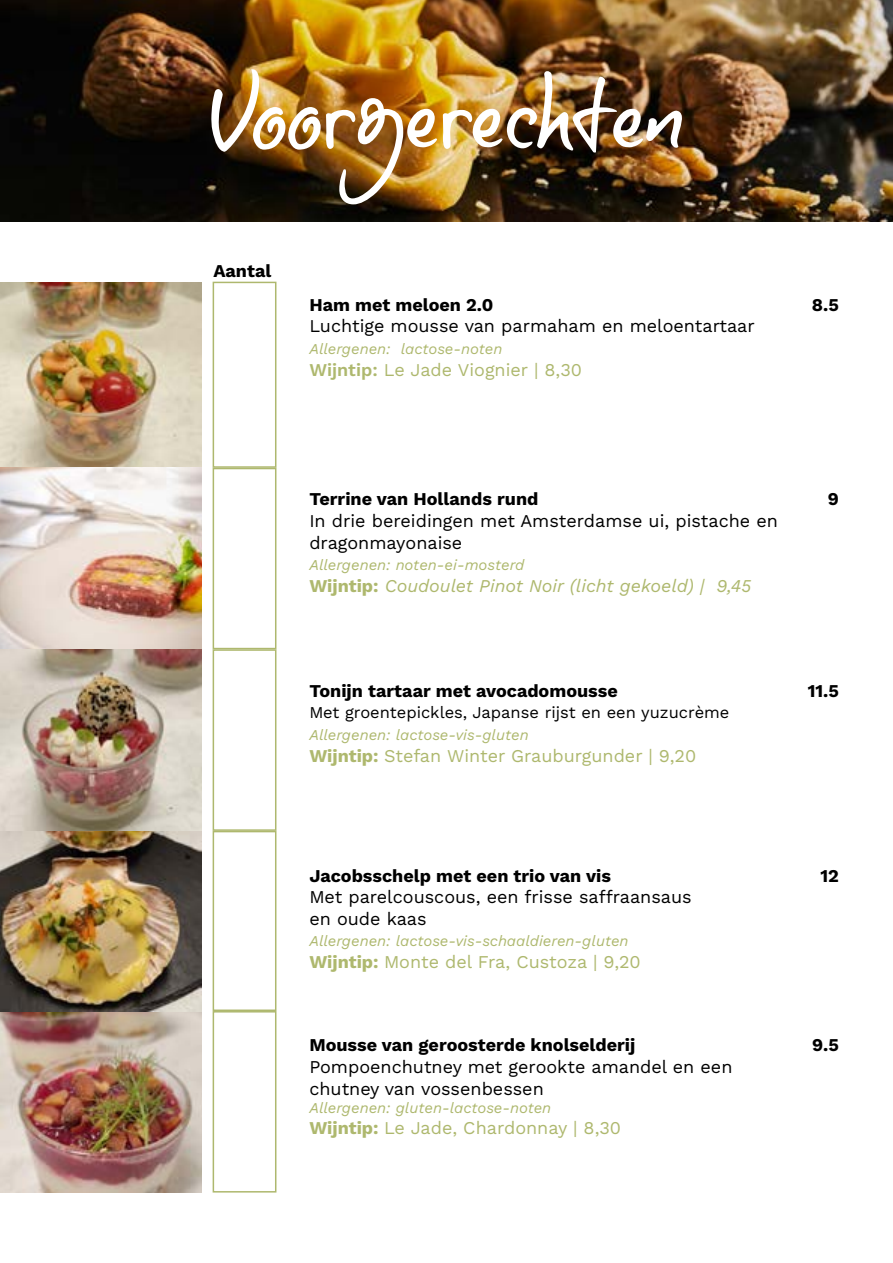
<style>
.page{position:relative;width:893px;height:1263px;background:#fff}
.page>*{position:absolute;margin:0;border:0;box-sizing:border-box;transform-origin:0 0}
.t1{font:18px/21.6px "Work Sans";color:#000}
.t2{font:700 18px "Work Sans";color:#000}
.t3{font:18px "Work Sans";color:#aeb86e}
.t4{font:italic 18px "Work Sans";color:#aeb86e}
.t5{font:16.5px "Work Sans";color:#000}
.t6{font:italic 15px "Work Sans";color:#aeb86e}
.s1{font-weight:600}
.s2{font-weight:700;font-style:normal}
.s3{font-weight:700}
</style>
<div class="page">
<img style="left:0;top:0;width:893px;height:221px">
<img style="left:0;top:282px;width:202px;height:910px">
<div style="left:213px;top:282px;width:63px;height:186px;border:2px solid #aeb86e"></div>
<div style="left:213px;top:468px;width:63px;height:181px;border:2px solid #aeb86e"></div>
<div style="left:213px;top:649px;width:63px;height:182px;border:2px solid #aeb86e"></div>
<div style="left:213px;top:831px;width:63px;height:180px;border:2px solid #aeb86e"></div>
<div style="left:213px;top:1011px;width:63px;height:181px;border:2px solid #aeb86e"></div>
<img style="left:211px;top:69px;width:471px;height:135px">
<p class="t2" style="left:213px;top:257px;width:60px">Aantal</p>
<p class="t2" style="left:309px;top:291px;width:186px">Ham met meloen 2.0</p>
<p class="t1" style="left:309px;top:315px;width:447px">Luchtige mousse van parmaham en meloentartaar</p>
<p class="t6" style="left:309px;top:338px;width:195px">Allergenen: lactose-noten</p>
<p class="t3" style="left:309px;top:356px;width:274px"><span class="s1">Wijntip:</span> Le Jade Viognier | 8,30</p>
<p class="t2" style="left:812px;top:291px;width:28px">8.5</p>
<p class="t2" style="left:309px;top:485px;width:231px">Terrine van Hollands rund</p>
<p class="t1" style="left:309px;top:509px;width:470px">In drie bereidingen met Amsterdamse ui, pistache en dragonmayonaise</p>
<p class="t6" style="left:309px;top:554px;width:217px">Allergenen: noten-ei-mosterd</p>
<p class="t4" style="left:309px;top:572px;width:444px"><span class="s2">Wijntip:</span> Coudoulet Pinot Noir (licht gekoeld) | 9,45</p>
<p class="t2" style="left:828px;top:485px;width:13px">9</p>
<p class="t2" style="left:309px;top:677px;width:310px">Tonijn tartaar met avocadomousse</p>
<p class="t5" style="left:309px;top:700px;width:422px">Met groentepickles, Japanse rijst en een yuzucrème</p>
<p class="t6" style="left:309px;top:723px;width:221px">Allergenen: lactose-vis-gluten</p>
<p class="t3" style="left:309px;top:742px;width:388px"><span class="s3">Wijntip:</span> Stefan Winter Grauburgunder | 9,20</p>
<p class="t2" style="left:808px;top:677px;width:33px">11.5</p>
<p class="t2" style="left:309px;top:862px;width:303px">Jacobsschelp met een trio van vis</p>
<p class="t1" style="left:309px;top:885px;width:384px">Met parelcouscous, een frisse saffraansaus en oude kaas</p>
<p class="t6" style="left:309px;top:930px;width:321px">Allergenen: lactose-vis-schaaldieren-gluten</p>
<p class="t3" style="left:309px;top:948px;width:333px"><span class="s3">Wijntip:</span> Monte del Fra, Custoza | 9,20</p>
<p class="t2" style="left:309px;top:1031px;width:328px">Mousse van geroosterde knolselderij</p>
<p class="t1" style="left:309px;top:1055px;width:425px">Pompoenchutney met gerookte amandel en een chutney van vossenbessen</p>
<p class="t6" style="left:309px;top:1096px;width:243px">Allergenen: gluten-lactose-noten</p>
<p class="t3" style="left:309px;top:1114px;width:313px"><span class="s3">Wijntip:</span> Le Jade, Chardonnay | 8,30</p>
<p class="t2" style="left:820px;top:862px;width:20px">12</p>
<p class="t2" style="left:812px;top:1031px;width:28px">9.5</p>
</div>
